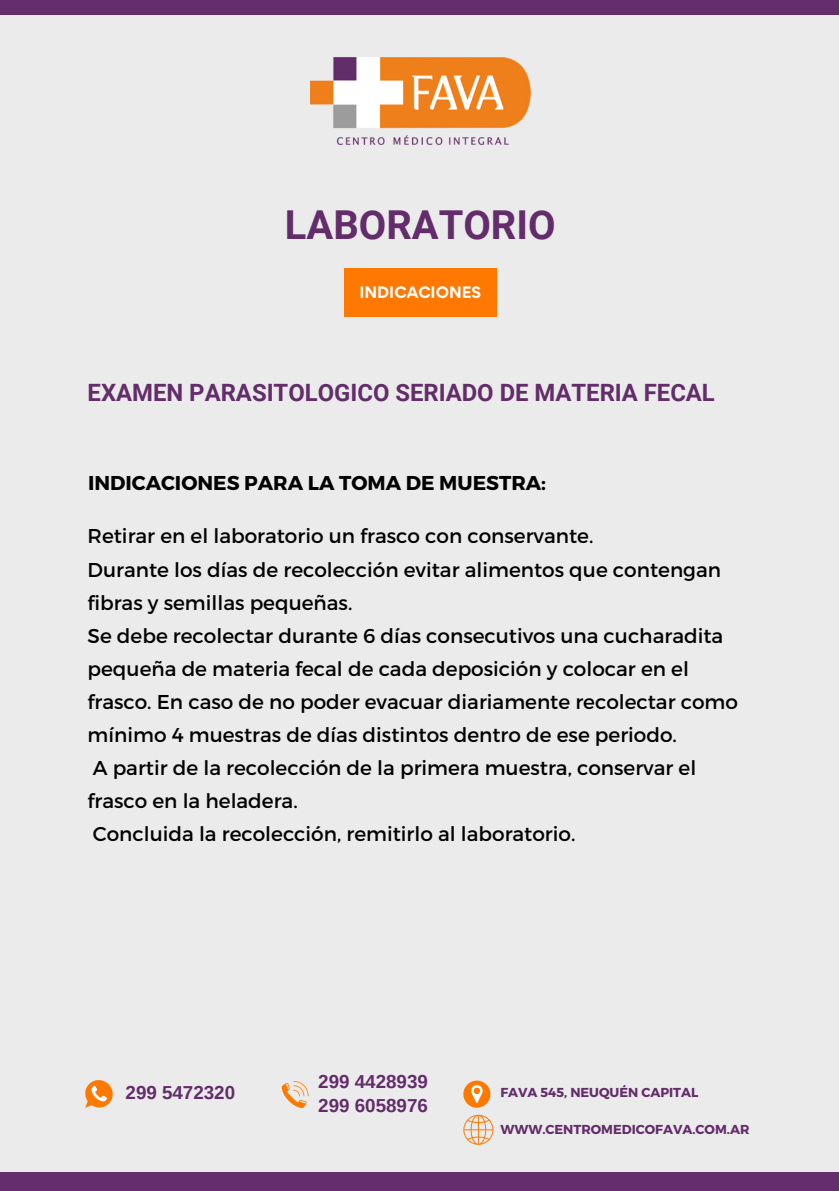
<style>
.page{position:relative;width:839px;height:1191px;background:#fff}
.page>*{position:absolute;margin:0;border:0;box-sizing:border-box;transform-origin:0 0}
.t1{font:700 39.8px "Roboto";color:#632c6a}
.t2{font:700 23.8px "Roboto";color:#632c6a}
.t3{font:20px/33px "Montserrat";color:#010101}
.t4{font:700 20px "Montserrat";color:#010101}
.t5{font:700 18.8px "Arimo";color:#632c6a}
.t6{font:700 14.8px "Gordita";color:#fff}
.t7{font:700 13px "Montserrat";color:#632c6a}
</style>
<div class="page">
<div style="left:0;top:0;width:838px;height:1191px;background:#ebebeb"></div>
<div style="left:344px;top:268px;width:153px;height:49px;background:#ff7900"></div>
<img style="left:310px;top:58px;width:221px;height:87px">
<div style="left:0;top:0;width:838px;height:15px;background:#642d6b"></div>
<div style="left:0;top:1172px;width:838px;height:19px;background:#642d6b"></div>
<svg style="left:85px;top:1080px;width:28px;height:28px"></svg>
<svg style="left:281px;top:1081px;width:27px;height:27px"></svg>
<svg style="left:463px;top:1081px;width:27px;height:27px"></svg>
<svg style="left:463px;top:1115px;width:30px;height:30px"></svg>
<p class="t1" style="left:285px;top:202px;width:272px">LABORATORIO</p>
<p class="t6" style="left:359px;top:283px;width:123px">INDICACIONES</p>
<p class="t2" style="left:88px;top:379px;width:628px">EXAMEN PARASITOLOGICO SERIADO DE MATERIA FECAL</p>
<p class="t4" style="left:88px;top:470px;width:459px">INDICACIONES PARA LA TOMA DE MUESTRA:</p>
<p class="t3" style="left:88px;top:519px;width:507px">Retirar en el laboratorio un frasco con conservante.</p>
<p class="t3" style="left:88px;top:552px;width:635px">Durante los días de recolección evitar alimentos que contengan fibras y semillas pequeñas.</p>
<p class="t3" style="left:88px;top:618px;width:652px">Se debe recolectar durante 6 días consecutivos una cucharadita pequeña de materia fecal de cada deposición y colocar en el frasco. En caso de no poder evacuar diariamente recolectar como mínimo 4 muestras de días distintos dentro de ese periodo.</p>
<p class="t3" style="left:88px;top:750px;width:610px">A partir de la recolección de la primera muestra, conservar el frasco en la heladera.</p>
<p class="t3" style="left:93px;top:816px;width:484px">Concluida la recolección, remitirlo al laboratorio.</p>
<p class="t5" style="left:318px;top:1071px;width:111px">299 4428939</p>
<p class="t5" style="left:318px;top:1095px;width:111px">299 6058976</p>
<p class="t5" style="left:125px;top:1082px;width:111px">299 5472320</p>
<p class="t7" style="left:500px;top:1084px;width:200px">FAVA 545, NEUQUÉN CAPITAL</p>
<p class="t7" style="left:500px;top:1120px;width:250px">WWW.CENTROMEDICOFAVA.COM.AR</p>
</div>
